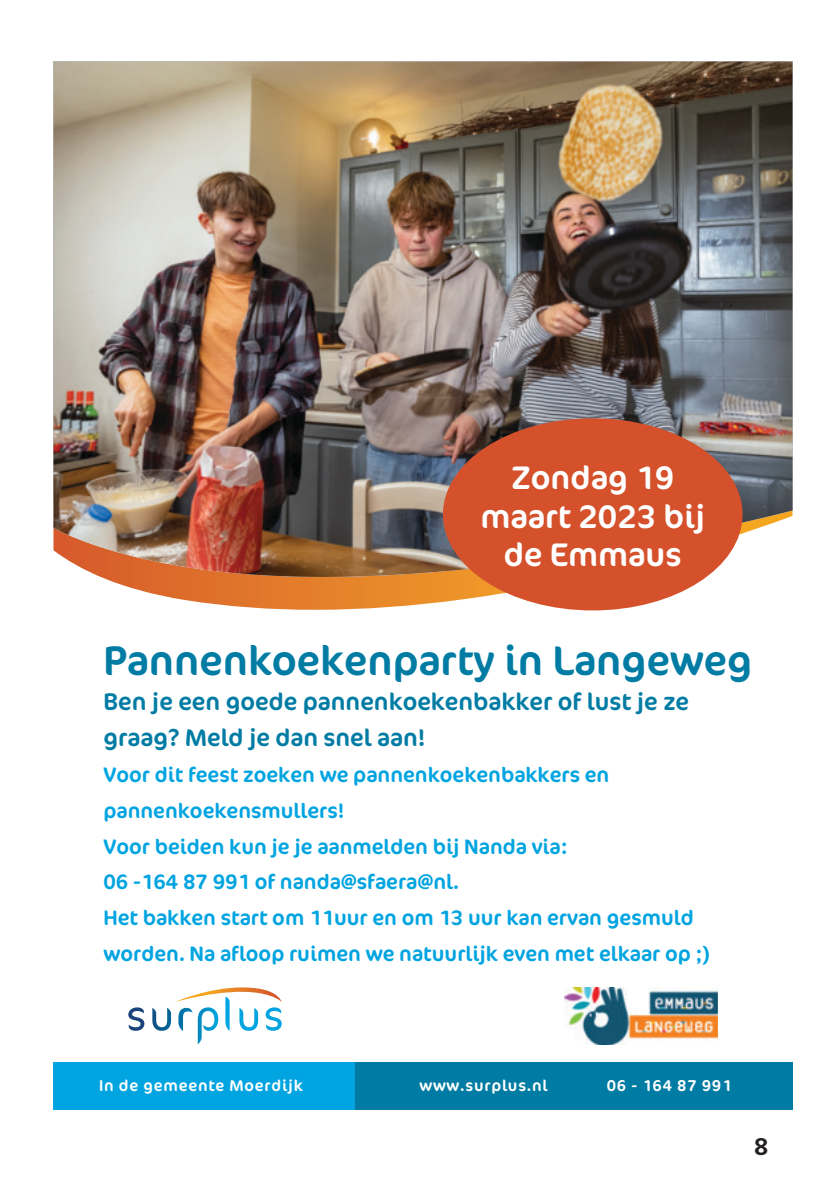
<style>
.page{position:relative;width:840px;height:1191px;background:#fff}
.page>*{position:absolute;margin:0;border:0;box-sizing:border-box;transform-origin:0 0}
.t1{font:41.6px "Cocon OT";color:#007ca4}
.t2{font:32.8px/38.8px "Cocon OT";color:#fff;text-align:center}
.t3{font:24.4px/35.8px "Cocon OT";color:#007ca4}
.t4{font:500 24px "Multi Display";color:#231f20}
.t5{font:21.2px/35.8px "Cocon OT";color:#00a4e0}
.t6{font:15.8px "Cocon OT";letter-spacing:.05em;color:#fff}
</style>
<div class="page">
<svg style="left:101px;top:577px;width:605px;height:33px"></svg>
<img style="left:470px;top:62px;width:322px;height:515px">
<img style="left:53px;top:62px;width:417px;height:515px">
<div style="left:53px;top:1062px;width:739px;height:47px;background:#007ca4"></div>
<div style="left:53px;top:1062px;width:302px;height:47px;background:#00a4e0"></div>
<svg style="left:128px;top:987px;width:153px;height:57px"></svg>
<div style="left:442px;top:418px;width:300px;height:192px;background:#d4512c;border-radius:50%"></div>
<img style="left:564px;top:987px;width:153px;height:57px">
<p class="t2" style="left:480px;top:459px;width:226px">Zondag 19 maart 2023 bij de Emmaus</p>
<p class="t1" style="left:103px;top:636px;width:650px">Pannenkoekenparty in Langeweg</p>
<p class="t3" style="left:103px;top:684px;width:587px">Ben je een goede pannenkoekenbakker of lust je ze graag? Meld je dan snel aan!</p>
<p class="t5" style="left:103px;top:757px;width:607px">Voor dit feest zoeken we pannenkoekenbakkers en pannenkoekensmullers!<br>Voor beiden kun je je aanmelden bij Nanda via:<br>06 -164 87 991 of nanda@sfaera@nl.<br>Het bakken start om 11uur en om 13 uur kan ervan gesmuld worden. Na afloop ruimen we natuurlijk even met elkaar op ;)</p>
<p class="t6" style="left:99px;top:1076px;width:205px">In de gemeente Moerdijk</p>
<p class="t6" style="left:419px;top:1076px;width:130px">www.surplus.nl</p>
<p class="t6" style="left:606px;top:1076px;width:126px">06 - 164 87 991</p>
<p class="t4" style="left:754px;top:1129px;width:15px">8</p>
</div>
